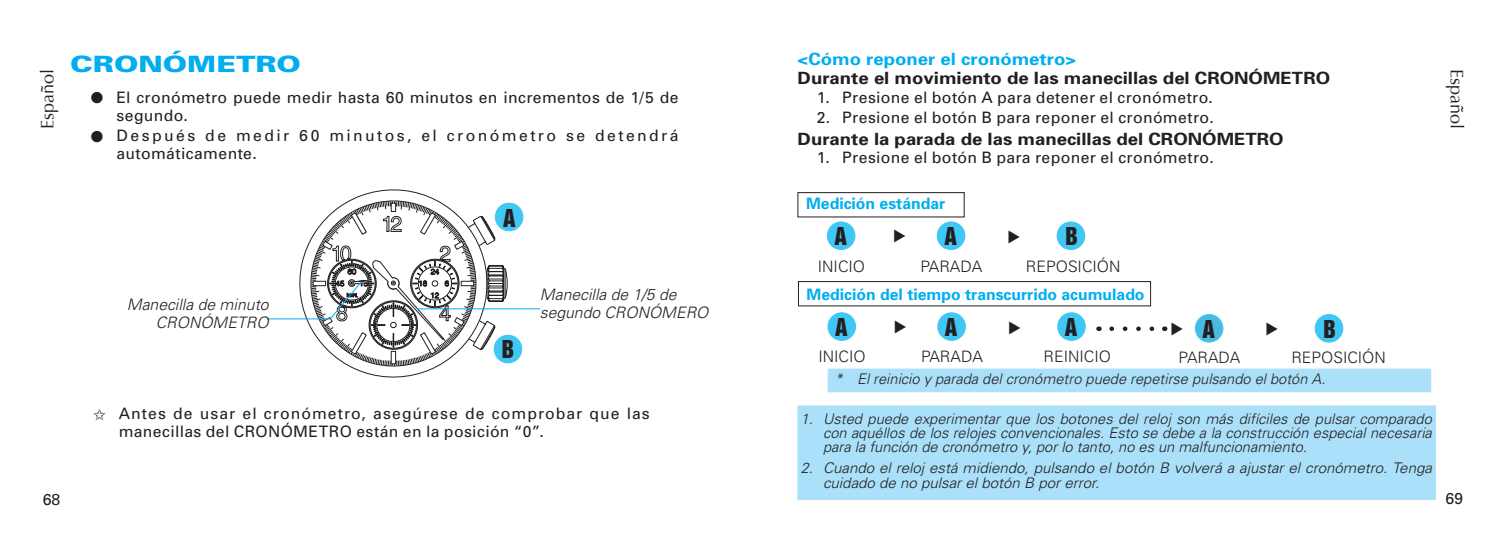
<style>
.page{position:relative;width:1506px;height:549px;background:#fff}
.page>*{position:absolute;margin:0;border:0;box-sizing:border-box;transform-origin:0 0}
.t1{font:900 22.5px "Univers";color:#00aeef;scale:1.3 1}
.t2{font:22.5px "Helvetica Inserat";color:#231f20}
.t3{font:18px "Optima";color:#231f20}
.t4{font:700 16.88px "Univers";color:#231f20;scale:1.1 1}
.t5{font:700 16.88px "Univers";color:#00aeef;scale:1.1 1}
.t6{font:15.75px/17.6px "Univers";letter-spacing:.025em;color:#231f20}
.t7{font:15.75px/17.6px "Univers";letter-spacing:.06em;color:#231f20}
.t8{font:15.75px/17.6px "Univers";letter-spacing:.15em;color:#231f20}
.t9{font:italic 300 15.75px/18px "Univers";color:#231f20;text-align:right}
.t10{font:300 15.75px "Univers";color:#231f20}
.t11{font:700 15.75px "Univers";color:#00aeef}
.t12{font:italic 300 14.62px/14.4px "Univers";color:#231f20;text-align:justify}
</style>
<div class="page">
<div style="left:797px;top:405px;width:638px;height:94px;background:#aae0f9;border:1px solid #aae0f9"></div>
<svg style="left:299px;top:189px;width:208px;height:188px"></svg>
<div style="left:495px;top:203px;width:28px;height:28px;background:#40c7f4;border-radius:50%"></div>
<div style="left:495px;top:203px;width:28px;height:28px;border:1px solid #40c7f4;border-radius:50%"></div>
<div style="left:494px;top:335px;width:27px;height:27px;background:#40c7f4;border-radius:50%"></div>
<div style="left:493px;top:334px;width:29px;height:29px;border:1px solid #40c7f4;border-radius:50%"></div>
<hr style="left:417px;top:308px;width:123px;height:1px;background:#00aeef">
<svg style="left:310px;top:200px;width:195px;height:166px"></svg>
<hr style="left:267px;top:318px;width:63px;height:1px;background:#00aeef">
<div style="left:798px;top:281px;width:352px;height:25px;border:1px solid #231f20"></div>
<div style="left:828px;top:313px;width:27px;height:27px;background:#40c7f4;border-radius:50%"></div>
<div style="left:827px;top:312px;width:29px;height:29px;border:1px solid #40c7f4;border-radius:50%"></div>
<div style="left:937px;top:313px;width:28px;height:27px;background:#40c7f4;border-radius:50%"></div>
<div style="left:937px;top:312px;width:28px;height:29px;border:1px solid #40c7f4;border-radius:50%"></div>
<div style="left:1057px;top:313px;width:28px;height:27px;background:#40c7f4;border-radius:50%"></div>
<div style="left:1057px;top:312px;width:28px;height:29px;border:1px solid #40c7f4;border-radius:50%"></div>
<div style="left:1195px;top:314px;width:27px;height:28px;background:#4abae2;border-radius:50%"></div>
<div style="left:1194px;top:314px;width:29px;height:28px;border:1px solid #40c7f4;border-radius:50%"></div>
<div style="left:1315px;top:314px;width:27px;height:28px;background:#40c7f4;border-radius:50%"></div>
<div style="left:1314px;top:314px;width:29px;height:28px;border:1px solid #40c7f4;border-radius:50%"></div>
<svg style="left:1111px;top:326px;width:44px;height:5px"></svg>
<div style="left:827px;top:369px;width:603px;height:23px;background:#aae0f9"></div>
<div style="left:797px;top:192px;width:167px;height:25px;border:1px solid #231f20"></div>
<div style="left:827px;top:222px;width:27px;height:27px;background:#40c7f4;border-radius:50%"></div>
<div style="left:826px;top:221px;width:29px;height:29px;border:1px solid #40c7f4;border-radius:50%"></div>
<div style="left:937px;top:222px;width:27px;height:27px;background:#40c7f4;border-radius:50%"></div>
<div style="left:936px;top:221px;width:29px;height:29px;border:1px solid #40c7f4;border-radius:50%"></div>
<div style="left:1057px;top:222px;width:27px;height:27px;background:#40c7f4;border-radius:50%"></div>
<div style="left:1056px;top:221px;width:29px;height:29px;border:1px solid #40c7f4;border-radius:50%"></div>
<p class="t3" style="left:37px;top:129px;width:62px;rotate:-90deg">Español</p>
<h1 class="t1" style="left:70px;top:50px;width:179px">CRONÓMETRO</h1>
<p class="t6" style="left:116px;top:89px;width:563px;text-indent:-26px">● El cronómetro puede medir hasta 60 minutos en incrementos de 1/5 de segundo.</p>
<p class="t8" style="left:116px;top:127px;width:563px;text-indent:-26px">● Después de medir 60 minutos, el cronómetro se detendrá automáticamente.</p>
<h1 class="t2" style="left:503px;top:205px;width:14px">A</h1>
<p class="t5" style="left:797px;top:49px;width:255px">&lt;Cómo reponer el cronómetro&gt;</p>
<p class="t4" style="left:797px;top:68px;width:485px">Durante el movimiento de las manecillas del CRONÓMETRO</p>
<p class="t6" style="left:816px;top:88px;width:397px">1. Presione el botón A para detener el cronómetro.</p>
<p class="t6" style="left:816px;top:109px;width:398px">2. Presione el botón B para reponer el cronómetro.</p>
<p class="t4" style="left:797px;top:129px;width:443px">Durante la parada de las manecillas del CRONÓMETRO</p>
<p class="t6" style="left:816px;top:149px;width:398px">1. Presione el botón B para reponer el cronómetro.</p>
<p class="t11" style="left:806px;top:193px;width:141px">Medición estándar</p>
<h1 class="t2" style="left:834px;top:223px;width:14px">A</h1>
<h1 class="t2" style="left:944px;top:223px;width:14px">A</h1>
<h1 class="t2" style="left:1065px;top:223px;width:14px">B</h1>
<p class="t10" style="left:817px;top:257px;width:49px">INICIO</p>
<p class="t10" style="left:920px;top:257px;width:63px">PARADA</p>
<p class="t10" style="left:1025px;top:257px;width:96px">REPOSICIÓN</p>
<p class="t9" style="left:127px;top:296px;width:143px">Manecilla de minuto<br>CRONÓMETRO</p>
<p class="t9" style="left:540px;top:285px;width:170px;text-align:left">Manecilla de 1/5 de segundo CRONÓMERO</p>
<p class="t11" style="left:806px;top:284px;width:339px">Medición del tiempo transcurrido acumulado</p>
<h1 class="t2" style="left:835px;top:313px;width:14px">A</h1>
<p class="t10" style="left:818px;top:346px;width:49px">INICIO</p>
<h1 class="t2" style="left:1064px;top:313px;width:14px">A</h1>
<h1 class="t2" style="left:1323px;top:315px;width:14px">B</h1>
<p class="t12" style="left:834px;top:372px;width:492px">* El reinicio y parada del cronómetro puede repetirse pulsando el botón A.</p>
<h1 class="t2" style="left:944px;top:313px;width:14px">A</h1>
<p class="t10" style="left:921px;top:346px;width:63px">PARADA</p>
<p class="t10" style="left:1043px;top:346px;width:69px">REINICIO</p>
<h1 class="t2" style="left:1202px;top:315px;width:14px">A</h1>
<p class="t10" style="left:1178px;top:348px;width:63px">PARADA</p>
<p class="t10" style="left:1291px;top:348px;width:96px">REPOSICIÓN</p>
<h1 class="t2" style="left:502px;top:336px;width:14px">B</h1>
<p class="t7" style="left:119px;top:405px;width:532px">Antes de usar el cronómetro, asegúrese de comprobar que las manecillas del CRONÓMETRO están en la posición “0”.</p>
<p class="t12" style="left:823px;top:411px;width:610px;text-indent:-22px">1. Usted puede experimentar que los botones del reloj son más difíciles de pulsar comparado con aquéllos de los relojes convencionales. Esto se debe a la construcción especial necesaria para la función de cronómetro y, por lo tanto, no es un malfuncionamiento.</p>
<p class="t12" style="left:823px;top:461px;width:610px;text-indent:-22px">2. Cuando el reloj está midiendo, pulsando el botón B volverá a ajustar el cronómetro. Tenga cuidado de no pulsar el botón B por error.</p>
<p class="t3" style="left:1467px;top:69px;width:62px;rotate:90deg">Español</p>
<p class="t6" style="left:43px;top:491px;width:19px">68</p>
<p class="t6" style="left:1445px;top:489px;width:19px">69</p>
</div>
